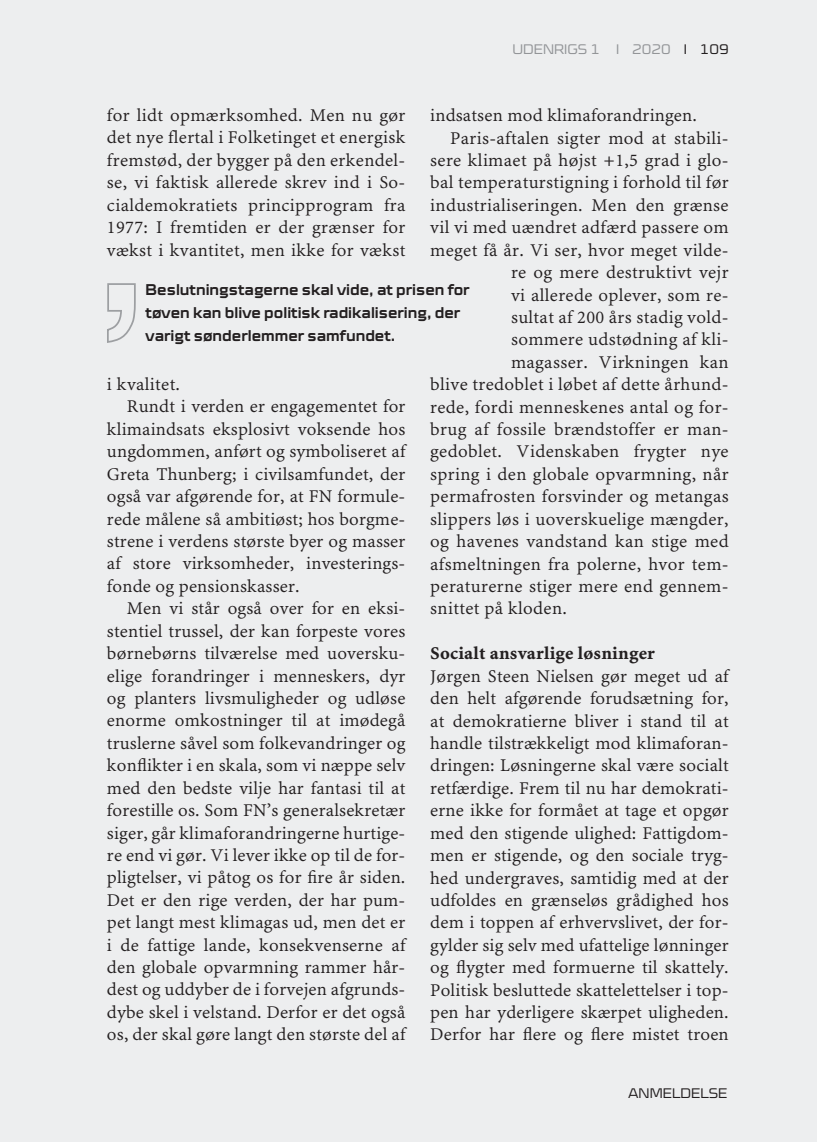
<style>
.page{position:relative;width:817px;height:1142px;background:#fff}
.page>*{position:absolute;margin:0;border:0;box-sizing:border-box;transform-origin:0 0}
.t1{font:17.85px/22.4px "Minion MM";letter-spacing:.01em;color:#231f20;text-align:justify}
.t2{font:700 17.85px "Minion MM";letter-spacing:.01em;color:#231f20}
.t3{font:700 expanded 15.75px/22.8px "Cube OT";color:#231f20}
.t4{font:300 expanded 14px "Cube OT";color:#939598}
.t5{font:300 expanded 14px "Cube OT";color:#231f20}
.s1{color:#231f20}
</style>
<div class="page">
<div style="left:0;top:0;width:817px;height:1141px;background:#edeeef"></div>
<svg style="left:107px;top:283px;width:29px;height:60px"></svg>
<p class="t4" style="left:512px;top:41px;width:218px">UDENRIGS 1 I 2020 <span class="s1">I 109</span></p>
<p class="t1" style="left:107px;top:104px;width:300px">for lidt opmærksomhed. Men nu gør det nye flertal i Folketinget et energisk fremstød, der bygger på den erkendel&shy;se, vi faktisk allerede skrev ind i So&shy;cialdemokratiets principprogram fra 1977: I fremtiden er der grænser for vækst i kvantitet, men ikke for vækst</p>
<p class="t1" style="left:430px;top:104px;width:268px">indsatsen mod klimaforandringen.</p>
<p class="t1" style="left:450px;top:127px;width:280px">Paris-aftalen sigter mod at stabili-</p>
<p class="t1" style="left:430px;top:149px;width:300px">sere klimaet på højst +1,5 grad i glo-</p>
<p class="t1" style="left:430px;top:172px;width:300px">bal temperaturstigning i forhold til før</p>
<p class="t1" style="left:430px;top:194px;width:300px">industrialiseringen. Men den grænse</p>
<p class="t1" style="left:430px;top:216px;width:300px">vil vi med uændret adfærd passere om</p>
<p class="t1" style="left:430px;top:239px;width:300px">meget få år. Vi ser, hvor meget vilde-</p>
<p class="t1" style="left:511px;top:261px;width:219px">re og mere destruktivt vejr</p>
<p class="t1" style="left:511px;top:284px;width:219px">vi allerede oplever, som re-</p>
<p class="t1" style="left:511px;top:306px;width:219px">sultat af 200 års stadig vold-</p>
<p class="t1" style="left:511px;top:328px;width:219px">sommere udstødning af kli-</p>
<p class="t1" style="left:511px;top:351px;width:219px">magasser. Virkningen kan</p>
<p class="t1" style="left:430px;top:373px;width:300px">blive tredoblet i løbet af dette århund-</p>
<p class="t1" style="left:430px;top:396px;width:300px">rede, fordi menneskenes antal og for-</p>
<p class="t1" style="left:430px;top:418px;width:300px">brug af fossile brændstoffer er man-</p>
<p class="t1" style="left:430px;top:440px;width:300px">gedoblet. Videnskaben frygter nye</p>
<p class="t1" style="left:430px;top:463px;width:300px">spring i den globale opvarmning, når</p>
<p class="t1" style="left:430px;top:485px;width:300px">permafrosten forsvinder og metangas</p>
<p class="t1" style="left:430px;top:508px;width:300px">slippers løs i uoverskuelige mængder,</p>
<p class="t1" style="left:430px;top:530px;width:300px">og havenes vandstand kan stige med</p>
<p class="t1" style="left:430px;top:552px;width:300px">afsmeltningen fra polerne, hvor tem-</p>
<p class="t1" style="left:430px;top:575px;width:300px">peraturerne stiger mere end gennem-</p>
<p class="t1" style="left:430px;top:597px;width:138px">snittet på kloden.</p>
<p class="t2" style="left:430px;top:643px;width:226px">Socialt ansvarlige løsninger</p>
<p class="t1" style="left:430px;top:664px;width:300px">Jørgen Steen Nielsen gør meget ud af den helt afgørende forudsætning for, at demokratierne bliver i stand til at handle tilstrækkeligt mod klimaforan&shy;dringen: Løsningerne skal være socialt retfærdige. Frem til nu har demokrati&shy;erne ikke for formået at tage et opgør med den stigende ulighed: Fattigdom&shy;men er stigende, og den sociale tryg&shy;hed undergraves, samtidig med at der udfoldes en grænseløs grådighed hos dem i toppen af erhvervslivet, der for&shy;gylder sig selv med ufattelige lønninger og flygter med formuerne til skattely.<br>Politisk besluttede skattelettelser i top&shy;pen har yderligere skærpet uligheden.<br>Derfor har flere og flere mistet troen</p>
<p class="t3" style="left:146px;top:278px;width:325px">Beslutningstagerne skal vide, at prisen for tøven kan blive politisk radikalisering, der varigt sønderlemmer samfundet.</p>
<p class="t1" style="left:107px;top:373px;width:75px">i kvalitet.</p>
<p class="t1" style="left:127px;top:395px;width:280px">Rundt i verden er engagementet for</p>
<p class="t1" style="left:107px;top:418px;width:300px">klimaindsats eksplosivt voksende hos</p>
<p class="t1" style="left:107px;top:440px;width:300px">ungdommen, anført og symboliseret af</p>
<p class="t1" style="left:107px;top:463px;width:300px">Greta Thunberg; i civilsamfundet, der</p>
<p class="t1" style="left:107px;top:485px;width:300px">også var afgørende for, at FN formule-</p>
<p class="t1" style="left:107px;top:507px;width:300px">rede målene så ambitiøst; hos borgme-</p>
<p class="t1" style="left:107px;top:530px;width:300px">strene i verdens største byer og masser</p>
<p class="t1" style="left:107px;top:552px;width:300px">af store virksomheder, investerings-</p>
<p class="t1" style="left:107px;top:575px;width:194px">fonde og pensionskasser.</p>
<p class="t1" style="left:127px;top:597px;width:280px">Men vi står også over for en eksi-</p>
<p class="t1" style="left:107px;top:619px;width:300px">stentiel trussel, der kan forpeste vores</p>
<p class="t1" style="left:107px;top:642px;width:300px">børnebørns tilværelse med uoversku-</p>
<p class="t1" style="left:107px;top:664px;width:300px">elige forandringer i menneskers, dyr</p>
<p class="t1" style="left:107px;top:687px;width:300px">og planters livsmuligheder og udløse</p>
<p class="t1" style="left:107px;top:709px;width:300px">enorme omkostninger til at imødegå</p>
<p class="t1" style="left:107px;top:731px;width:300px">truslerne såvel som folkevandringer og</p>
<p class="t1" style="left:107px;top:754px;width:300px">konflikter i en skala, som vi næppe selv</p>
<p class="t1" style="left:107px;top:776px;width:300px">med den bedste vilje har fantasi til at</p>
<p class="t1" style="left:107px;top:799px;width:300px">forestille os. Som FN’s generalsekretær</p>
<p class="t1" style="left:107px;top:821px;width:300px">siger, går klimaforandringerne hurtige-</p>
<p class="t1" style="left:107px;top:843px;width:300px">re end vi gør. Vi lever ikke op til de for-</p>
<p class="t1" style="left:107px;top:866px;width:300px">pligtelser, vi påtog os for fire år siden.</p>
<p class="t1" style="left:107px;top:888px;width:300px">Det er den rige verden, der har pum-</p>
<p class="t1" style="left:107px;top:911px;width:300px">pet langt mest klimagas ud, men det er</p>
<p class="t1" style="left:107px;top:933px;width:300px">i de fattige lande, konsekvenserne af</p>
<p class="t1" style="left:107px;top:956px;width:300px">den globale opvarmning rammer hår-</p>
<p class="t1" style="left:107px;top:978px;width:300px">dest og uddyber de i forvejen afgrunds-</p>
<p class="t1" style="left:107px;top:1000px;width:300px">dybe skel i velstand. Derfor er det også</p>
<p class="t1" style="left:107px;top:1023px;width:300px">os, der skal gøre langt den største del af</p>
<p class="t5" style="left:628px;top:1084px;width:101px">ANMELDELSE</p>
</div>
